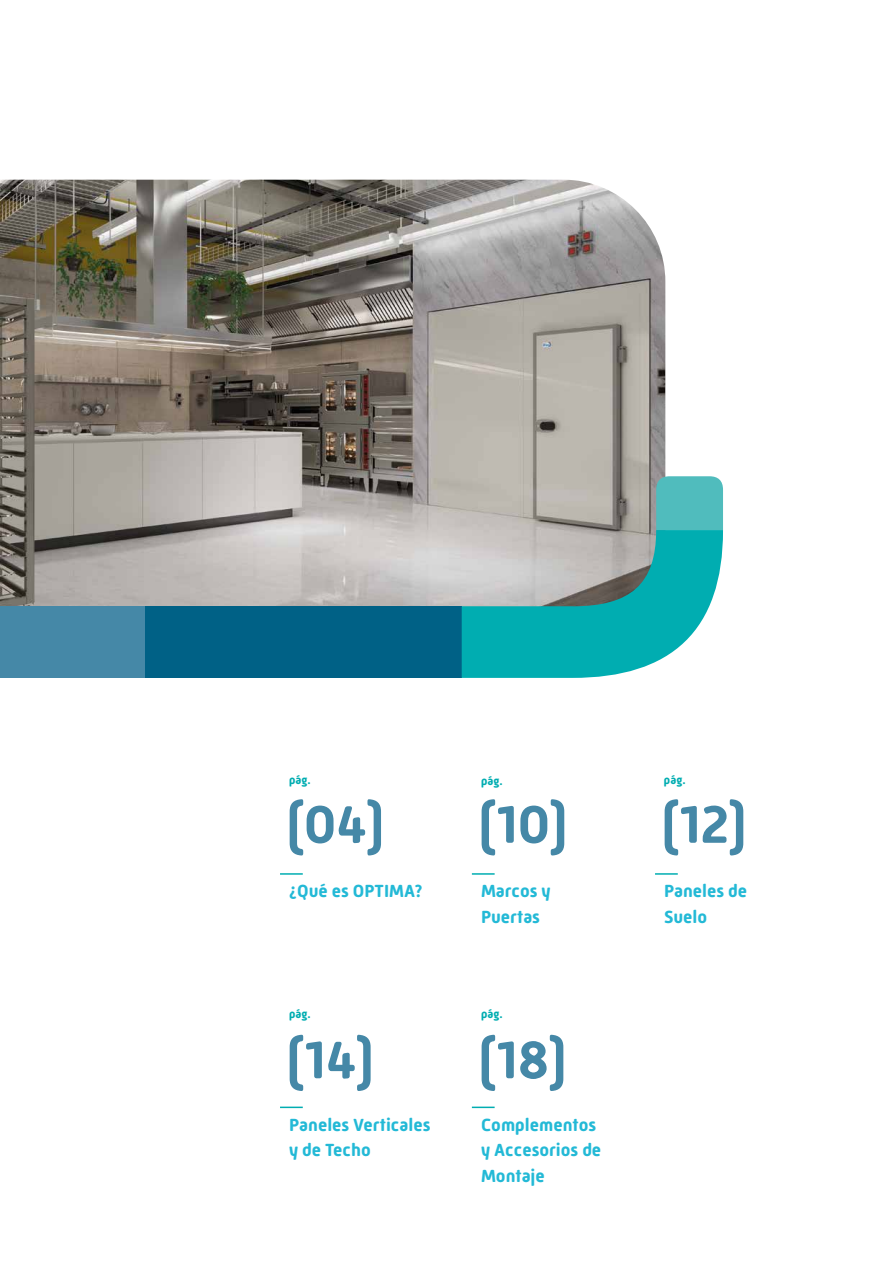
<style>
.page{position:relative;width:893px;height:1263px;background:#fff}
.page>*{position:absolute;margin:0;border:0;box-sizing:border-box;transform-origin:0 0}
.t1{font:700 54px "Mic 32 New Rounded";color:#4588a7}
.t2{font:700 18px/25.5px "Mic 32 New Rounded";color:#23b9d6}
.t3{font:700 12px "Mic 32 New Rounded";color:#00adb1}
</style>
<div class="page">
<img style="left:0;top:180px;width:665px;height:426px">
<div style="left:144px;top:606px;width:318px;height:72px;background:#006186"></div>
<div style="left:0;top:606px;width:144px;height:72px;background:#4588a7"></div>
<svg style="left:462px;top:476px;width:261px;height:202px;background:#6bb5b5"></svg>
<hr style="left:280px;top:873px;width:23px;height:2px;background:#00adb1">
<hr style="left:472px;top:873px;width:23px;height:2px;background:#00adb1">
<hr style="left:472px;top:1106px;width:23px;height:2px;background:#00adb1">
<hr style="left:655px;top:873px;width:23px;height:2px;background:#00adb1">
<hr style="left:280px;top:1106px;width:23px;height:2px;background:#00adb1">
<p class="t3" style="left:289px;top:773px;width:23px">pág.</p>
<p class="t3" style="left:481px;top:774px;width:23px">pág.</p>
<p class="t3" style="left:664px;top:773px;width:23px">pág.</p>
<h1 class="t1" style="left:286px;top:793px;width:284px">(04) (10)</h1>
<p class="t2" style="left:289px;top:878px;width:135px">¿Qué es OPTIMA?</p>
<p class="t2" style="left:481px;top:878px;width:71px">Marcos y<br>Puertas</p>
<p class="t3" style="left:289px;top:1007px;width:23px">pág.</p>
<p class="t3" style="left:481px;top:1007px;width:23px">pág.</p>
<h1 class="t1" style="left:286px;top:1029px;width:90px">(14)</h1>
<p class="t2" style="left:289px;top:1112px;width:143px">Paneles Verticales y de Techo</p>
<h1 class="t1" style="left:478px;top:1029px;width:91px">(18)</h1>
<p class="t2" style="left:481px;top:1112px;width:122px">Complementos y Accesorios de<br>Montaje</p>
<h1 class="t1" style="left:661px;top:793px;width:88px">(12)</h1>
<p class="t2" style="left:664px;top:878px;width:85px">Paneles de<br>Suelo</p>
</div>
